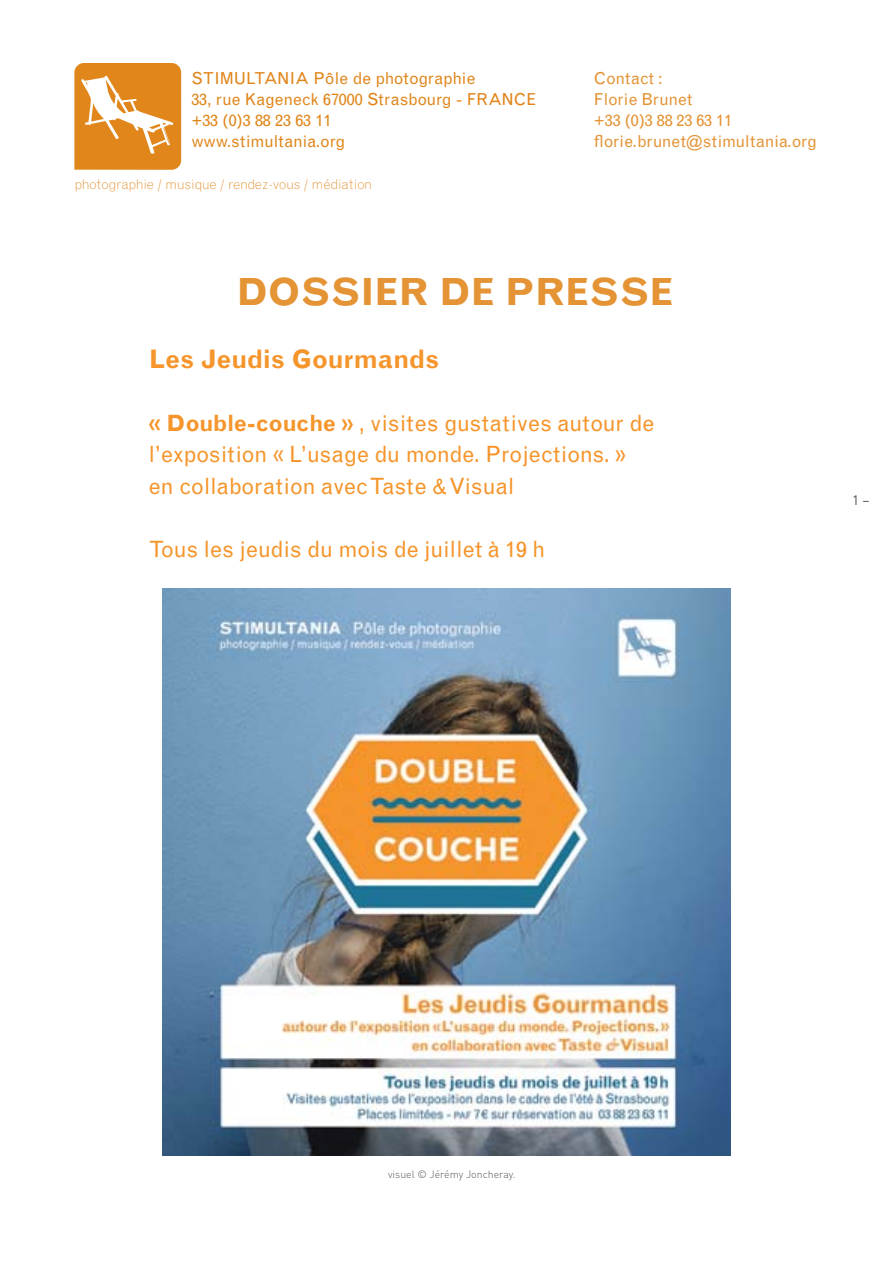
<style>
.page{position:relative;width:893px;height:1263px;background:#fff}
.page>*{position:absolute;margin:0;border:0;box-sizing:border-box;transform-origin:0 0}
.t1{font:700 37.5px "Grotesque";color:#e49335}
.t2{font:700 25.5px "Grotesque";letter-spacing:-.01em;color:#f5952b}
.t3{font:22.5px/31.5px "Grotesque";letter-spacing:-.005em;color:#f5952b}
.t4{font:16.5px/21px "Grotesque";color:#e0861b}
.t5{font:16.5px/21px "Grotesque";color:#e49335}
.t6{font:300 13.5px "Grotesque";letter-spacing:-.02em;color:#e49335}
.t7{font:13.5px "DIN";color:#4d4d4f}
.t8{font:300 10.5px "DIN";color:#58595b}
.s1{font-weight:700}
</style>
<div class="page">
<svg style="left:74px;top:63px;width:107px;height:107px;background:#e59b44"></svg>
<img style="left:163px;top:588px;width:567px;height:567px">
<p class="t4" style="left:191px;top:68px;width:346px">Stimultania Pôle de photographie<br>33, rue Kageneck 67000 Strasbourg - France +33 (0)3 88 23 63 11<br>www.stimultania.org</p>
<p class="t6" style="left:74px;top:176px;width:299px">photographie / musique / rendez-vous / médiation</p>
<p class="t5" style="left:594px;top:68px;width:225px">Contact :<br>Florie Brunet<br>+33 (0)3 88 23 63 11 florie.brunet@stimultania.org</p>
<h1 class="t1" style="left:236px;top:269px;width:327px">DOSSIER de presse</h1>
<p class="t2" style="left:149px;top:344px;width:292px">Les Jeudis Gourmands</p>
<p class="t3" style="left:149px;top:407px;width:507px"><span class="s1">« Double-couche »</span> , visites gustatives autour de l’exposition « L’usage du monde. Projections. » en collaboration avec Taste &amp; Visual</p>
<p class="t3" style="left:149px;top:533px;width:398px">Tous les jeudis du mois de juillet à 19 h</p>
<p class="t7" style="left:852px;top:491px;width:19px">1 –</p>
<p class="t8" style="left:388px;top:1168px;width:129px">visuel © Jérémy Joncheray.</p>
</div>
